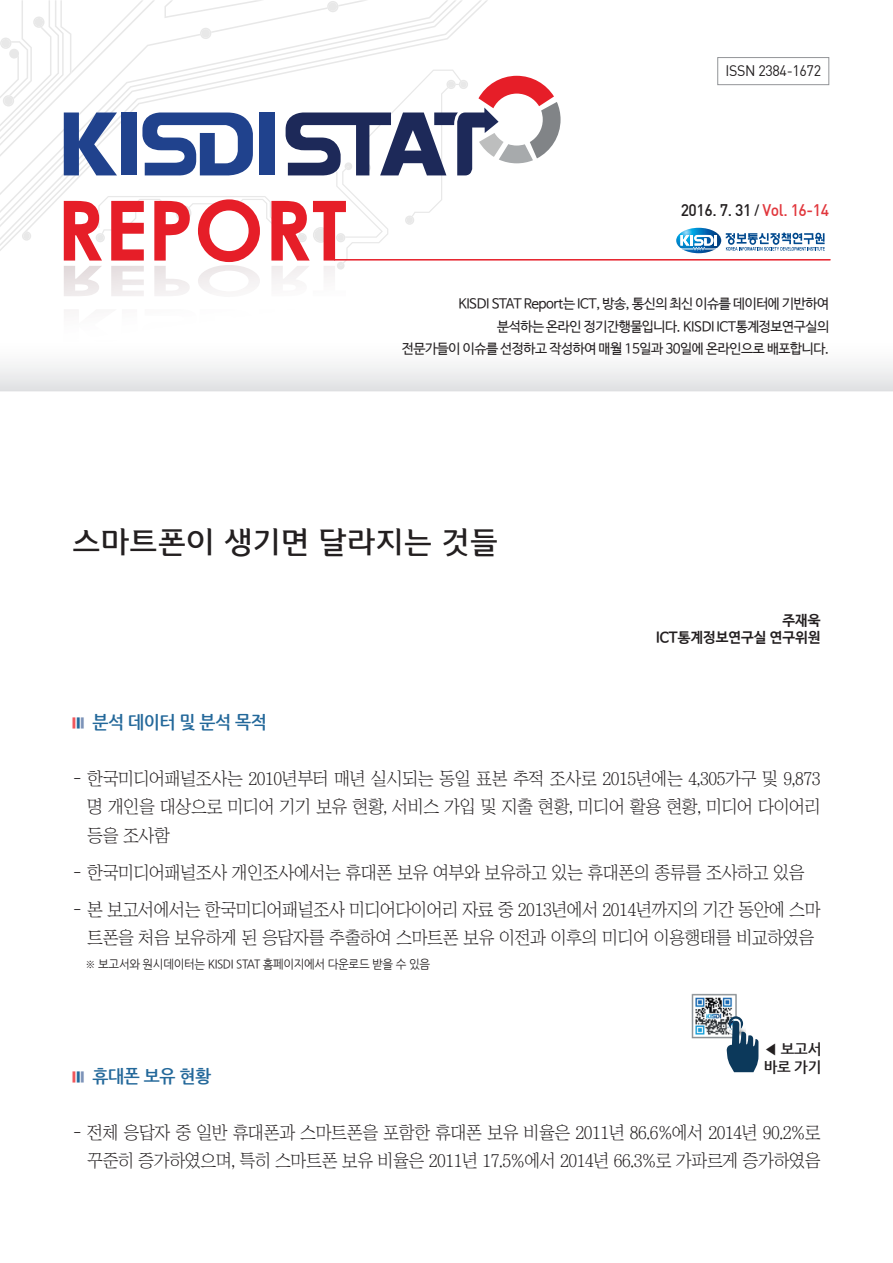
<style>
.page{position:relative;width:893px;height:1263px;background:#fff}
.page>*{position:absolute;margin:0;border:0;box-sizing:border-box;transform-origin:0 0}
.t1{font:500 30px "Auction Gothic";color:#231f20}
.t2{font:18px/28.5px "Chosunilbo NM";letter-spacing:-.02em;color:#231f20;text-align:justify}
.t3{font:700 18px "Nanum Gothic";letter-spacing:-.025em;color:#23689a;scale:.95 1}
.t4{font:16.5px "Dinmed";letter-spacing:-.025em;color:#231f20;scale:.95 1}
.t5{font:15px "Dinreg";letter-spacing:-.025em;color:#231f20;scale:.95 1}
.t6{font:700 15px/18px "Nanum Gothic";letter-spacing:-.02em;color:#231f20}
.t7{font:700 14.25px/17.1px "Nanum Barun Gothic";color:#231f20;text-align:right}
.t8{font:13.5px/22.5px "Nanum Barun Gothic";letter-spacing:-.03em;color:#231f20;text-align:right}
.t9{font:12px "Nanum Gothic";letter-spacing:-.03em;color:#231f20;scale:.95 1}
.s1{font-size:13.5px}
.s2{color:#e1373d}
.s3{font-weight:400;font-size:16.5px;color:#f0575c}
.s4{font-weight:400;font-size:16.5px}
.s5{font-weight:400;font-size:16.5px;color:#7c93b8}
</style>
<div class="page">
<svg style="left:0;top:57px;width:893px;height:334px"></svg>
<svg style="left:0;top:0;width:561px;height:270px"></svg>
<img style="left:64px;top:265px;width:282px;height:32px">
<img style="left:122px;top:309px;width:15px;height:32px">
<img style="left:259px;top:309px;width:16px;height:32px">
<img style="left:64px;top:309px;width:53px;height:32px">
<img style="left:142px;top:309px;width:111px;height:32px">
<img style="left:286px;top:309px;width:94px;height:32px">
<img style="left:380px;top:309px;width:66px;height:32px">
<img style="left:434px;top:335px;width:23px;height:6px">
<img style="left:457px;top:309px;width:42px;height:35px">
<img style="left:478px;top:343px;width:76px;height:17px">
<img style="left:530px;top:318px;width:31px;height:29px">
<img style="left:499px;top:315px;width:34px;height:10px">
<img style="left:479px;top:319px;width:25px;height:12px">
<hr style="left:335px;top:259px;width:495px;height:2px;background:#e61e28">
<svg style="left:676px;top:228px;width:149px;height:25px"></svg>
<div style="left:717px;top:57px;width:112px;height:28px;border:1px solid #939598"></div>
<img style="left:691px;top:993px;width:46px;height:46px">
<svg style="left:727px;top:1016px;width:31px;height:56px"></svg>
<p class="t5" style="left:725px;top:62px;width:102px">ISSN 2384-1672</p>
<p class="t4" style="left:681px;top:200px;width:158px">2016. 7. 31 <span class="s1">/</span> <span class="s2">Vol. 16-14</span></p>
<p class="t8" style="left:402px;top:293px;width:429px">KISDI STAT Report는 ICT, 방송, 통신의 최신 이슈를 데이터에 기반하여<br>분석하는 온라인 정기간행물입니다. KISDI ICT통계정보연구실의<br>전문가들이 이슈를 선정하고 작성하여 매월 15일과 30일에 온라인으로 배포합니다.</p>
<h1 class="t1" style="left:72px;top:527px;width:427px">스마트폰이 생기면 달라지는 것들</h1>
<p class="t7" style="left:656px;top:613px;width:166px">주재욱<br>ICT통계정보연구실 연구위원</p>
<p class="t3" style="left:72px;top:713px;width:206px"><span class="s3">■</span><span class="s4">■</span><span class="s5">■</span> 분석 데이터 및 분석 목적</p>
<p class="t2" style="left:87px;top:764px;width:735px;text-indent:-15px">- 한국미디어패널조사는 2010년부터 매년 실시되는 동일 표본 추적 조사로 2015년에는 4,305가구 및 9,873 명 개인을 대상으로 미디어 기기 보유 현황, 서비스 가입 및 지출 현황, 미디어 활용 현황, 미디어 다이어리 등을 조사함</p>
<p class="t2" style="left:72px;top:858px;width:734px">- 한국미디어패널조사 개인조사에서는 휴대폰 보유 여부와 보유하고 있는 휴대폰의 종류를 조사하고 있음</p>
<p class="t2" style="left:72px;top:895px;width:750px;text-align:center">- 본 보고서에서는 한국미디어패널조사 미디어다이어리 자료 중 2013년에서 2014년까지의 기간 동안에 스마 트폰을 처음 보유하게 된 응답자를 추출하여 스마트폰 보유 이전과 이후의 미디어 이용행태를 비교하였음</p>
<p class="t9" style="left:85px;top:958px;width:365px">※ 보고서와 원시데이터는 KISDI STAT 홈페이지에서 다운로드 받을 수 있음</p>
<p class="t6" style="left:764px;top:1041px;width:59px">◀ 보고서 바로 가기</p>
<p class="t3" style="left:72px;top:1067px;width:148px"><span class="s3">■</span><span class="s4">■</span><span class="s5">■</span> 휴대폰 보유 현황</p>
<p class="t2" style="left:72px;top:1118px;width:750px;text-align:right">- 전체 응답자 중 일반 휴대폰과 스마트폰을 포함한 휴대폰 보유 비율은 2011년 86.6%에서 2014년 90.2%로 꾸준히 증가하였으며, 특히 스마트폰 보유 비율은 2011년 17.5%에서 2014년 66.3%로 가파르게 증가하였음</p>
</div>
